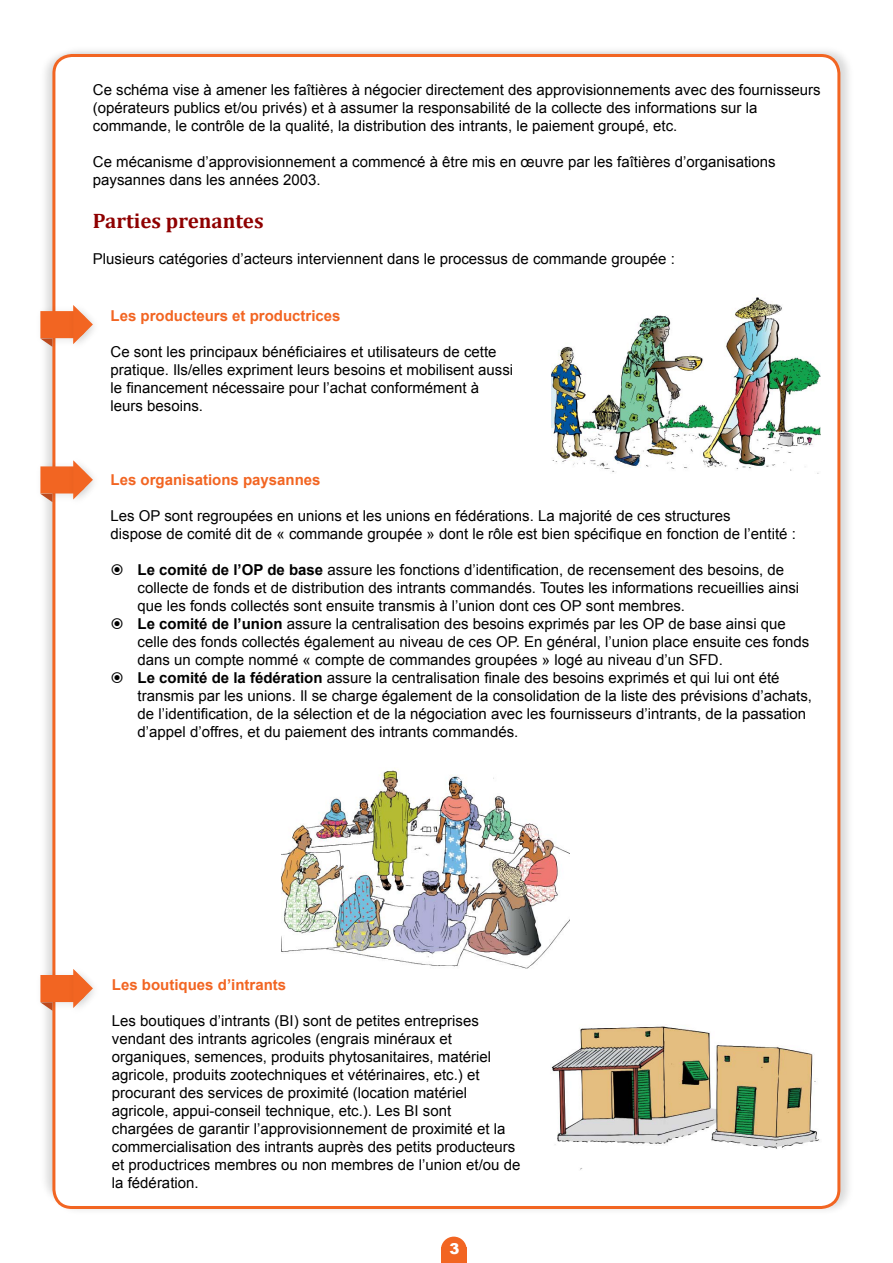
<style>
.page{position:relative;width:893px;height:1263px;background:#fff}
.page>*{position:absolute;margin:0;border:0;box-sizing:border-box;transform-origin:0 0}
.t1{font:700 21px "Cambria";color:#8f0000}
.t2{font:15px/18px "Arial";color:#000}
.t3{font:700 15px "Arial";color:#f26522}
.t4{font:900 15px "Arial";color:#fff}
.s1{font-weight:700}
</style>
<div class="page">
<div style="left:441px;top:1236px;width:26px;height:26px;background:#f26522;border-radius:50%"></div>
<div style="left:441px;top:1247px;width:26px;height:16px;background:#f26522"></div>
<div style="left:50px;top:45px;width:805px;height:1171px;background:#000;opacity:.15"></div>
<div style="left:54px;top:56px;width:785px;height:1151px;background:#fff;border-radius:18px"></div>
<img style="left:551px;top:1026px;width:269px;height:144px">
<img style="left:282px;top:768px;width:287px;height:201px">
<div style="left:34px;top:304px;width:63px;height:44px;background:#fefefe"></div>
<svg style="left:40px;top:305px;width:53px;height:42px"></svg>
<div style="left:34px;top:460px;width:63px;height:43px;background:#fefefe"></div>
<svg style="left:40px;top:460px;width:53px;height:42px"></svg>
<div style="left:34px;top:968px;width:63px;height:44px;background:#fefefe"></div>
<svg style="left:40px;top:969px;width:53px;height:42px"></svg>
<img style="left:551px;top:297px;width:270px;height:175px">
<p class="t2" style="left:93px;top:81px;width:729px">Ce schéma vise à amener les faîtières à négocier directement des approvisionnements avec des fournisseurs (opérateurs publics et/ou privés) et à assumer la responsabilité de la collecte des informations sur la commande, le contrôle de la qualité, la distribution des intrants, le paiement groupé, etc.</p>
<p class="t2" style="left:93px;top:153px;width:684px">Ce mécanisme d’approvisionnement a commencé à être mis en œuvre par les faîtières d’organisations paysannes dans les années 2003.</p>
<h1 class="t1" style="left:93px;top:206px;width:172px">Parties prenantes</h1>
<p class="t2" style="left:93px;top:250px;width:583px">Plusieurs catégories d’acteurs interviennent dans le processus de commande groupée :</p>
<p class="t3" style="left:111px;top:306px;width:232px">Les producteurs et productrices</p>
<p class="t2" style="left:111px;top:343px;width:404px">Ce sont les principaux bénéficiaires et utilisateurs de cette pratique. Ils/elles expriment leurs besoins et mobilisent aussi le financement nécessaire pour l’achat conformément à leurs besoins.</p>
<p class="t3" style="left:111px;top:470px;width:212px">Les organisations paysannes</p>
<p class="t2" style="left:111px;top:507px;width:687px">Les OP sont regroupées en unions et les unions en fédérations. La majorité de ces structures<br>dispose de comité dit de « commande groupée » dont le rôle est bien spécifique en fonction de l’entité :</p>
<p class="t2" style="left:138px;top:561px;width:676px"><span class="s1">Le comité de l’OP de base</span> assure les fonctions d’identification, de recensement des besoins, de collecte de fonds et de distribution des intrants commandés. Toutes les informations recueillies ainsi que les fonds collectés sont ensuite transmis à l’union dont ces OP sont membres.<br><span class="s1">Le comité de l’union</span> assure la centralisation des besoins exprimés par les OP de base ainsi que celle des fonds collectés également au niveau de ces OP. En général, l’union place ensuite ces fonds dans un compte nommé « compte de commandes groupées » logé au niveau d’un SFD.<br><span class="s1">Le comité de la fédération</span> assure la centralisation finale des besoins exprimés et qui lui ont été transmis par les unions. Il se charge également de la consolidation de la liste des prévisions d’achats, de l’identification, de la sélection et de la négociation avec les fournisseurs d’intrants, de la passation d’appel d’offres, et du paiement des intrants commandés.</p>
<p class="t3" style="left:112px;top:974px;width:176px">Les boutiques d’intrants</p>
<p class="t2" style="left:112px;top:1011px;width:410px">Les boutiques d’intrants (BI) sont de petites entreprises vendant des intrants agricoles (engrais minéraux et organiques, semences, produits phytosanitaires, matériel agricole, produits zootechniques et vétérinaires, etc.) et procurant des services de proximité (location matériel agricole, appui-conseil technique, etc.). Les BI sont<br>chargées de garantir l’approvisionnement de proximité et la commercialisation des intrants auprès des petits producteurs et productrices membres ou non membres de l’union et/ou de la fédération.</p>
<p class="t4" style="left:449px;top:1240px;width:12px">3</p>
</div>
